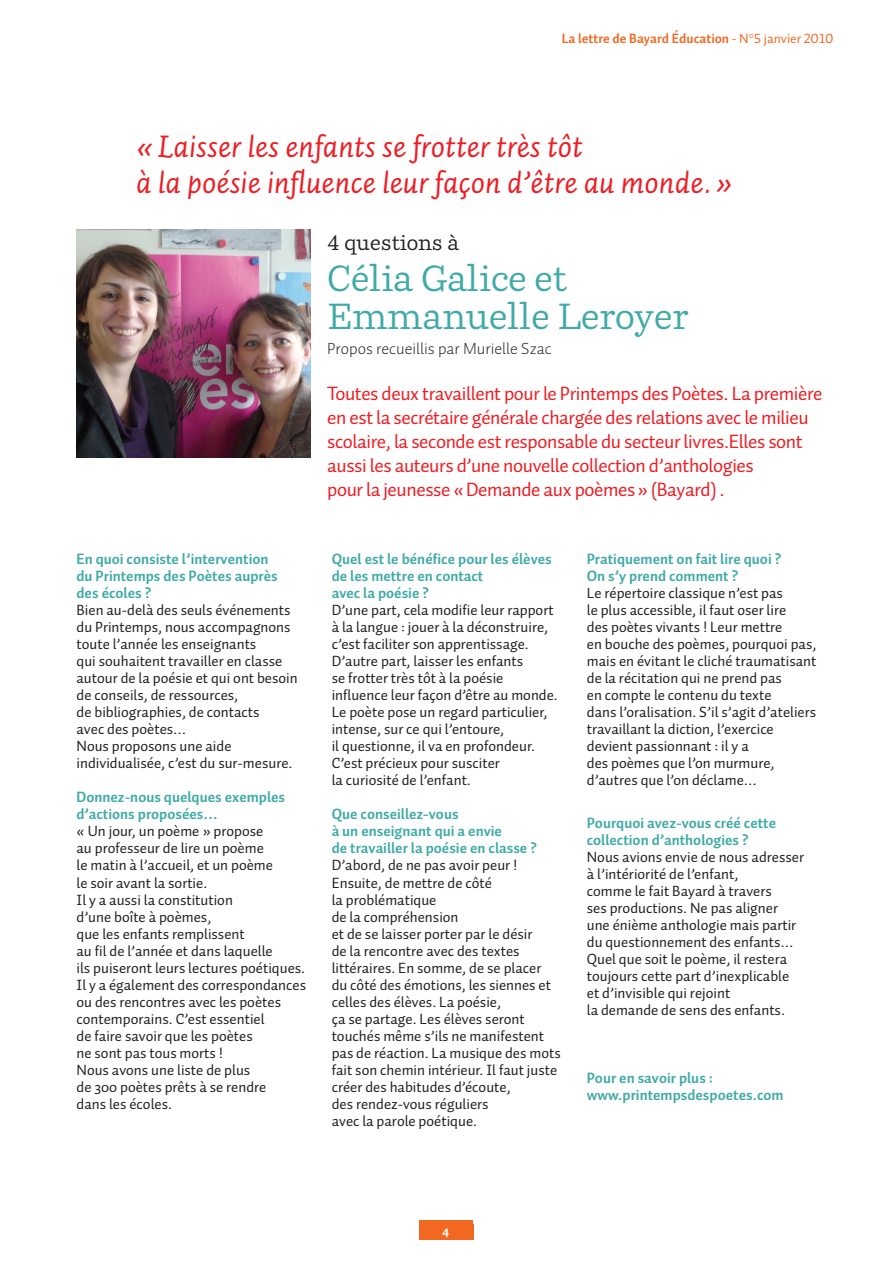
<style>
.page{position:relative;width:893px;height:1263px;background:#fff}
.page>*{position:absolute;margin:0;border:0;box-sizing:border-box;transform-origin:0 0}
.t1{font:36px/37.5px "Parry";color:#3faaa7}
.t2{font:italic 31.5px/36px "Auto 2";color:#ee1d23}
.t3{font:21px "Parry";color:#231f20}
.t4{font:19.5px/24px "Auto 1";letter-spacing:-.02em;color:#ee1d23}
.t5{font:300 16.5px "Auto 1";color:#231f20}
.t6{font:15px/17px "Auto 1";color:#231f20}
.t7{font:700 15px/17px "Auto 1";color:#3faaa7}
.t8{font:700 13.5px "Auto 1";color:#f36821}
.t9{font:700 13.5px "Auto 1";color:#fff}
.s1{font-family:"Auto 1 Regular LF";font-weight:400}
</style>
<div class="page">
<img style="left:77px;top:230px;width:233px;height:228px">
<div style="left:419px;top:1220px;width:54px;height:20px;background:#f36821"></div>
<p class="t8" style="left:562px;top:30px;width:273px">La lettre de Bayard Éducation <span class="s1">- N°5 janvier 2010</span></p>
<p class="t2" style="left:136px;top:128px;width:598px">«Laisser les enfants se frotter très tôt<br>à la poésie influence leur façon d’être au monde.»</p>
<p class="t7" style="left:77px;top:550px;width:203px">En quoi consiste l’intervention du Printemps des Poètes auprès des écoles ?</p>
<p class="t6" style="left:77px;top:601px;width:223px">Bien au-delà des seuls événements du Printemps, nous accompagnons toute l’année les enseignants<br>qui souhaitent travailler en classe autour de la poésie et qui ont besoin de conseils, de ressources,<br>de bibliographies, de contacts<br>avec des poètes…<br>Nous proposons une aide individualisée, c’est du sur-mesure.</p>
<p class="t7" style="left:77px;top:788px;width:210px">Donnez-nous quelques exemples d’actions proposées…</p>
<p class="t6" style="left:77px;top:823px;width:231px">« Un jour, un poème » propose<br>au professeur de lire un poème<br>le matin à l’accueil, et un poème<br>le soir avant la sortie.<br>Il y a aussi la constitution<br>d’une boîte à poèmes,<br>que les enfants remplissent<br>au fil de l’année et dans laquelle<br>ils puiseront leurs lectures poétiques.<br>Il y a également des correspondances ou des rencontres avec les poètes contemporains. C’est essentiel<br>de faire savoir que les poètes<br>ne sont pas tous morts !<br>Nous avons une liste de plus<br>de 300 poètes prêts à se rendre<br>dans les écoles.</p>
<p class="t3" style="left:327px;top:229px;width:133px">4 questions à</p>
<p class="t1" style="left:327px;top:259px;width:362px">Célia Galice et<br>Emmanuelle Leroyer</p>
<p class="t5" style="left:327px;top:339px;width:226px">Propos recueillis par Murielle Szac</p>
<p class="t4" style="left:327px;top:381px;width:497px">Toutes deux travaillent pour le Printemps des Poètes. La première en est la secrétaire générale chargée des relations avec le milieu scolaire, la seconde est responsable du secteur livres.Elles sont aussi les auteurs d’une nouvelle collection d’anthologies<br>pour la jeunesse «Demande aux poèmes» (Bayard) .</p>
<p class="t7" style="left:332px;top:550px;width:222px">Quel est le bénéfice pour les élèves de les mettre en contact<br>avec la poésie ?</p>
<p class="t6" style="left:332px;top:601px;width:228px">D’une part, cela modifie leur rapport à la langue : jouer à la déconstruire, c’est faciliter son apprentissage.<br>D’autre part, laisser les enfants<br>se frotter très tôt à la poésie influence leur façon d’être au monde.<br>Le poète pose un regard particulier, intense, sur ce qui l’entoure,<br>il questionne, il va en profondeur.<br>C’est précieux pour susciter<br>la curiosité de l’enfant.</p>
<p class="t7" style="left:332px;top:805px;width:207px">Que conseillez-vous<br>à un enseignant qui a envie<br>de travailler la poésie en classe ?</p>
<p class="t6" style="left:332px;top:857px;width:187px">D’abord, de ne pas avoir peur !<br>Ensuite, de mettre de côté<br>la problématique<br>de la compréhension</p>
<p class="t6" style="left:332px;top:925px;width:231px">et de se laisser porter par le désir<br>de la rencontre avec des textes littéraires. En somme, de se placer du côté des émotions, les siennes et celles des élèves. La poésie,<br>ça se partage. Les élèves seront touchés même s’ils ne manifestent pas de réaction. La musique des mots fait son chemin intérieur. Il faut juste créer des habitudes d’écoute,<br>des rendez-vous réguliers<br>avec la parole poétique.</p>
<p class="t7" style="left:587px;top:550px;width:196px">Pratiquement on fait lire quoi ?<br>On s’y prend comment ?</p>
<p class="t6" style="left:587px;top:584px;width:231px">Le répertoire classique n’est pas<br>le plus accessible, il faut oser lire<br>des poètes vivants ! Leur mettre<br>en bouche des poèmes, pourquoi pas, mais en évitant le cliché traumatisant de la récitation qui ne prend pas<br>en compte le contenu du texte<br>dans l’oralisation. S’il s’agit d’ateliers travaillant la diction, l’exercice devient passionnant : il y a<br>des poèmes que l’on murmure, d’autres que l’on déclame…</p>
<p class="t7" style="left:587px;top:814px;width:191px">Pourquoi avez-vous créé cette collection d’anthologies ?</p>
<p class="t6" style="left:587px;top:848px;width:219px">Nous avions envie de nous adresser à l’intériorité de l’enfant,<br>comme le fait Bayard à travers<br>ses productions. Ne pas aligner une énième anthologie mais partir du questionnement des enfants…<br>Quel que soit le poème, il restera toujours cette part d’inexplicable et d’invisible qui rejoint<br>la demande de sens des enfants.</p>
<p class="t7" style="left:587px;top:1069px;width:198px">Pour en savoir plus : www.printempsdespoetes.com</p>
<p class="t9" style="left:442px;top:1221px;width:9px">4</p>
</div>
